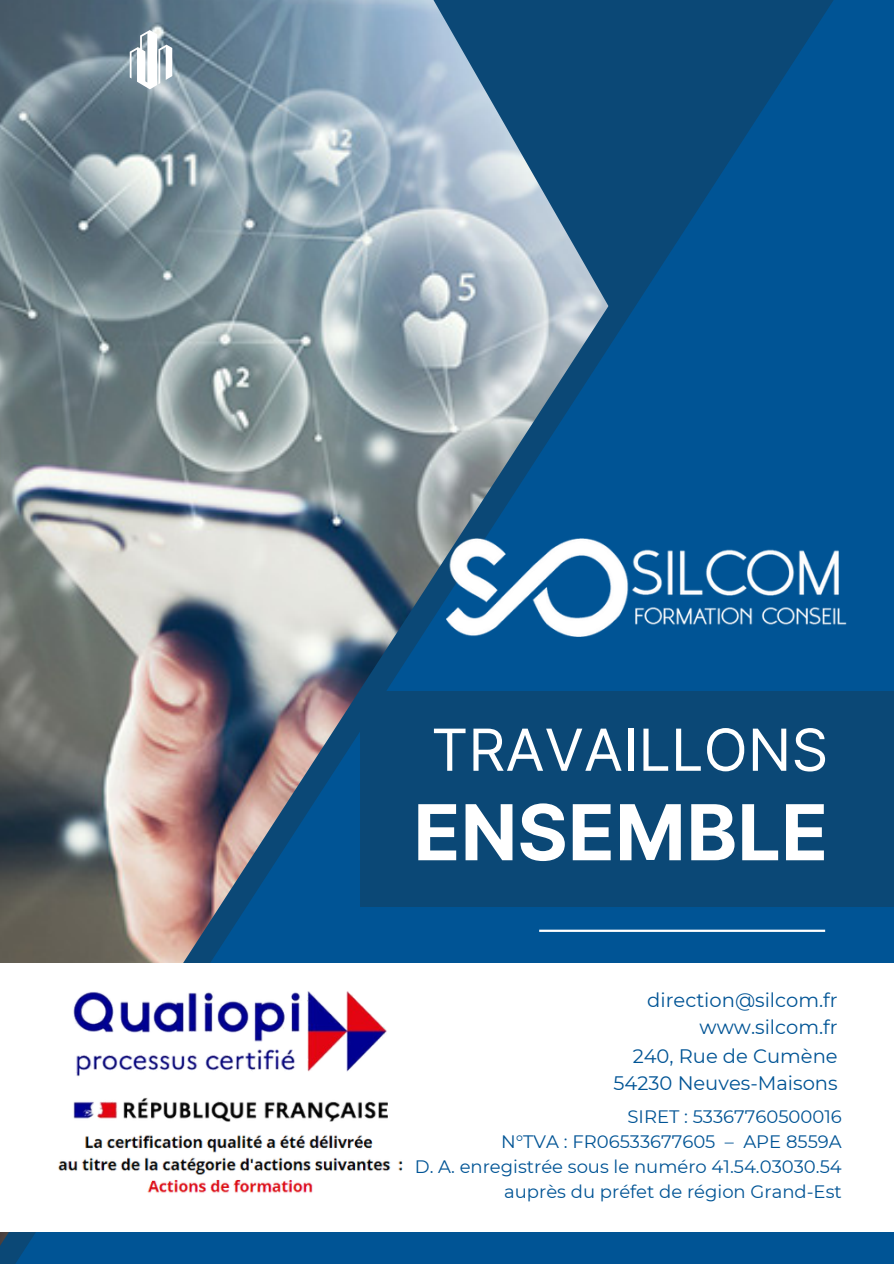
<style>
.page{position:relative;width:894px;height:1264px;background:#fff}
.page>*{position:absolute;margin:0;border:0;box-sizing:border-box;transform-origin:0 0}
.t1{font:700 77.1px "Inter";color:#fff}
.t2{font:57.9px "Inter";color:#fff}
.t3{font:19.5px "Montserrat";color:#005495}
.t4{font:18px "Montserrat";color:#005495}
</style>
<div class="page">
<img style="left:0;top:0;width:893px;height:1263px">
<hr style="left:539px;top:929px;width:285px;height:2px;background:#fff">
<svg style="left:130px;top:30px;width:42px;height:59px"></svg>
<div style="left:360px;top:691px;width:533px;height:216px;background:#0b4876"></div>
<img style="left:446px;top:538px;width:400px;height:98px">
<div style="left:0;top:963px;width:893px;height:268px;background:#fff"></div>
<img style="left:58px;top:991px;width:345px;height:202px">
<h2 class="t2" style="left:431px;top:715px;width:398px">TRAVAILLONS</h2>
<h1 class="t1" style="left:413px;top:786px;width:416px">ENSEMBLE</h1>
<p class="t3" style="left:647px;top:987px;width:192px">direction@silcom.fr</p>
<p class="t3" style="left:699px;top:1014px;width:139px">www.silcom.fr</p>
<p class="t3" style="left:632px;top:1044px;width:206px">240, Rue de Cumène</p>
<p class="t3" style="left:613px;top:1071px;width:225px">54230 Neuves-Maisons</p>
<p class="t4" style="left:627px;top:1105px;width:216px">SIRET : 53367760500016</p>
<p class="t4" style="left:501px;top:1130px;width:342px">N°TVA : FR06533677605 – APE 8559A</p>
<p class="t4" style="left:414px;top:1155px;width:428px">D. A. enregistrée sous le numéro 41.54.03030.54</p>
<p class="t4" style="left:504px;top:1180px;width:339px">auprès du préfet de région Grand-Est</p>
</div>
